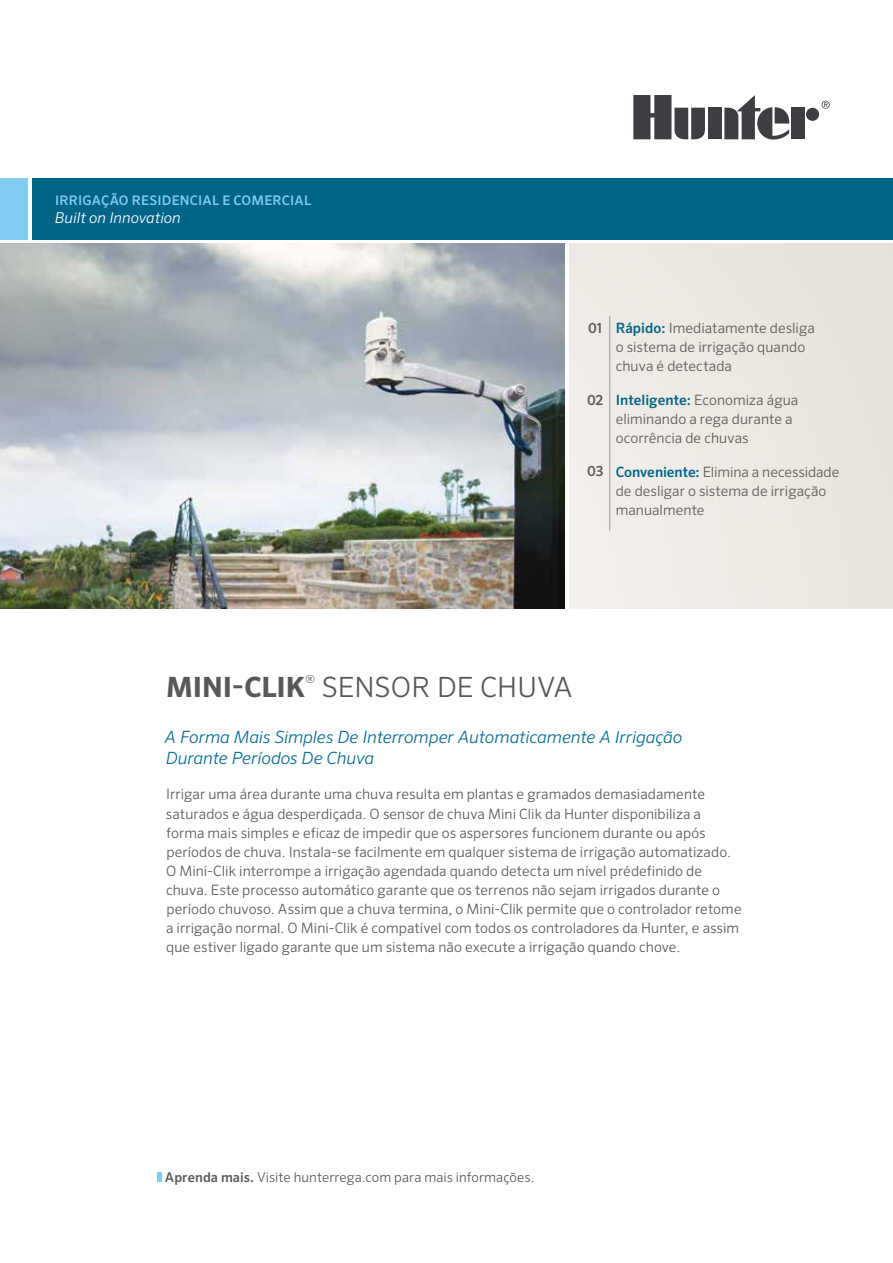
<style>
.page{position:relative;width:893px;height:1263px;background:#fff}
.page>*{position:absolute;margin:0;border:0;box-sizing:border-box;transform-origin:0 0}
.t1{font:300 27.9px "Sero Pro";color:#585956}
.t2{font:700 27.9px "Sero Pro";letter-spacing:-.005em;color:#585956}
.t3{font:italic 300 16.95px/21px "Sero Pro";letter-spacing:-.005em;color:#086d90}
.t4{font:italic 300 15px "Sero Pro";color:#fff}
.t5{font:300 14.25px/19px "Sero Pro";letter-spacing:.005em;color:#585956}
.t6{font:300 13.5px "Sero Pro";letter-spacing:.005em;color:#585956}
.t7{font:500 13.2px "Sero Pro";letter-spacing:.015em;color:#81cdf2}
.t8{font:300 11.1px "Sero Pro";color:#585956}
.s1{font-weight:500;font-size:13.8px}
.s2{font-weight:500;color:#006488}
.s3{font-weight:500}
</style>
<div class="page">
<div style="left:569px;top:244px;width:324px;height:364px;background:#ece8e3"></div>
<svg style="left:822px;top:101px;width:8px;height:8px"></svg>
<div style="left:708px;top:108px;width:13px;height:31px;background:#3c3e41"></div>
<div style="left:806px;top:108px;width:13px;height:13px;background:#3c3e41;border-radius:50%"></div>
<div style="left:791px;top:108px;width:14px;height:31px;background:#3c3e41"></div>
<svg style="left:724px;top:95px;width:66px;height:45px"></svg>
<svg style="left:633px;top:95px;width:72px;height:45px"></svg>
<div style="left:32px;top:178px;width:861px;height:61px;background:#006488"></div>
<div style="left:0;top:178px;width:28px;height:61px;background:#81cdf2"></div>
<hr style="left:158px;top:1172px;width:4px;height:10px;background:#81cdf2">
<hr style="left:609px;top:316px;width:1px;height:72px;background:#9c9896">
<hr style="left:609px;top:388px;width:1px;height:71px;background:#9c9896">
<hr style="left:609px;top:459px;width:1px;height:72px;background:#9c9896">
<img style="left:0;top:244px;width:565px;height:364px">
<p class="t7" style="left:55px;top:192px;width:258px">IRRIGAÇÃO RESIDENCIAL E COMERCIAL</p>
<p class="t4" style="left:55px;top:208px;width:127px">Built on Innovation</p>
<p class="t5" style="left:616px;top:318px;width:201px;text-indent:-27px"><span class="s1">01</span> <span class="s2">Rápido:</span> Imediatamente desliga o sistema de irrigação quando chuva é detectada</p>
<p class="t5" style="left:616px;top:390px;width:184px;text-indent:-28px"><span class="s1">02</span> <span class="s2">Inteligente:</span> Economiza água eliminando a rega durante a ocorrência de chuvas</p>
<p class="t5" style="left:616px;top:462px;width:225px;text-indent:-29px"><span class="s1">03</span> <span class="s2">Conveniente:</span> Elimina a necessidade de desligar o sistema de irrigação manualmente</p>
<h1 class="t2" style="left:166px;top:670px;width:141px">MINI-Clik</h1>
<p class="t8" style="left:306px;top:673px;width:11px">®</p>
<h1 class="t1" style="left:322px;top:671px;width:253px">Sensor de chuva</h1>
<p class="t3" style="left:165px;top:726px;width:519px">A Forma Mais Simples De Interromper Automaticamente A Irrigação<br>Durante Períodos De Chuva</p>
<p class="t5" style="left:166px;top:785px;width:577px">Irrigar uma área durante uma chuva resulta em plantas e gramados demasiadamente saturados e água desperdiçada. O sensor de chuva Mini Clik da H unter disponibiliza a forma mais simples e eficaz de impedir que os aspersores funcionem durante ou após períodos de chuva. Instala-se facilmente em qualquer sistema de irrigação automatizado.<br>O Mini-Clik interrompe a irrigação agendada quando detecta um nível prédefinido de chuva. Este processo automático garante que os terrenos não sejam irrigados durante o período chuvoso. Assim que a chuva termina, o Mini-Clik permite que o controlador retome a irrigação normal. O Mini-Clik é compatível com todos os controladores da H unter, e assim que estiver ligado garante que um sistema não execute a irrigação quando chove.</p>
<p class="t6" style="left:165px;top:1169px;width:371px"><span class="s3">Aprenda mais.</span> Visite hunterrega.com para mais informações.</p>
</div>
